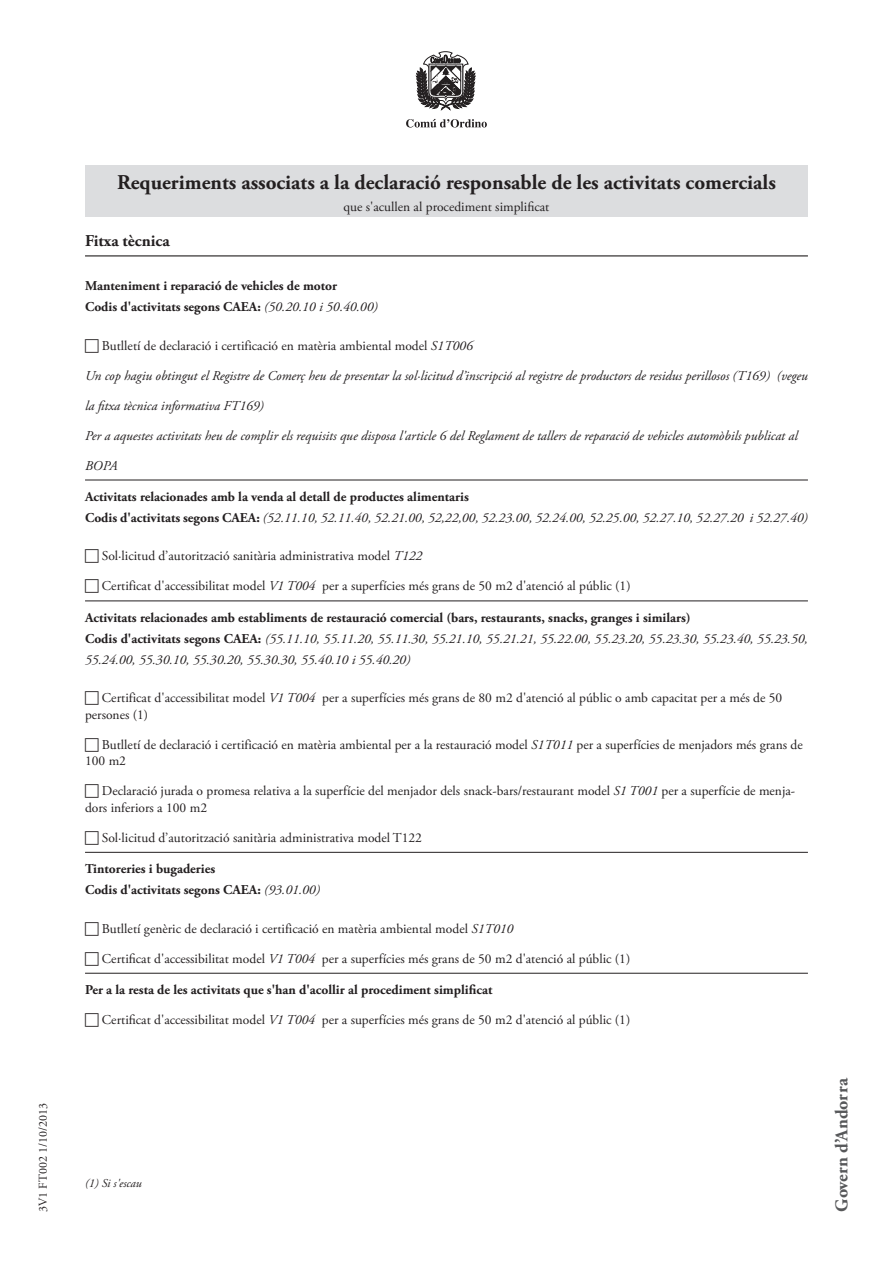
<style>
.page{position:relative;width:893px;height:1263px;background:#fff}
.page>*{position:absolute;margin:0;border:0;box-sizing:border-box;transform-origin:0 0}
.Sostitol{font:700 21px "Adobe Garamond Pro";color:#231f20}
.t1{font:700 18px "Adobe Garamond Pro";color:#57585a}
.Nom_punt{font:700 16.5px "Adobe Garamond Pro";color:#231f20}
.Txt_10col{font:13.5px/16.5px "Adobe Garamond Pro";color:#231f20}
.Txt_explicacio_salt{font:italic 13.5px/21px "Adobe Garamond Pro";color:#231f20}
.Enum_T{font:700 13.5px "Adobe Garamond Pro";color:#231f20}
.Txt_10col-2{font:italic 13.5px "Adobe Garamond Pro";color:#231f20}
.Txt_10col_S{font:13.5px "Adobe Garamond Pro";color:#231f20}
.Txt_explicacio_salt-2{font:700 13.5px "Adobe Garamond Pro";color:#231f20}
.Sostitol-2{font:13.5px "Adobe Garamond Pro";color:#231f20}
.Txt_10col_S-2{font:italic 13.5px "Adobe Garamond Pro";color:#231f20}
.ID_document{font:12px "Adobe Garamond Pro";color:#231f20}
.Notes{font:italic 12px "Adobe Garamond Pro";color:#231f20}
.s1{font-weight:400;font-style:italic}
.s2{font-style:italic}
.s3{font-weight:700;font-style:normal}
</style>
<div class="page">
<div style="left:85px;top:166px;width:723px;height:51px;background:#dcdddf"></div>
<svg style="left:416px;top:51px;width:59px;height:58px"></svg>
<svg style="left:406px;top:119px;width:81px;height:9px"></svg>
<hr style="left:85px;top:255px;width:723px;height:1px;background:#231f20">
<hr style="left:85px;top:480px;width:723px;height:1px;background:#231f20">
<hr style="left:85px;top:601px;width:723px;height:1px;background:#231f20">
<hr style="left:85px;top:852px;width:723px;height:1px;background:#231f20">
<hr style="left:85px;top:973px;width:723px;height:1px;background:#231f20">
<p class="ID_document" style="left:36px;top:1212px;width:110px;rotate:-90deg">3V1 FT002 1/10/2013</p>
<p class="Sostitol" style="left:117px;top:170px;width:660px">Requeriments associats a la declaració responsable de les activitats comercials</p>
<p class="Sostitol-2" style="left:344px;top:199px;width:207px">que s'acullen al procediment simplificat</p>
<p class="Nom_punt" style="left:85px;top:231px;width:86px">Fitxa tècnica</p>
<p class="Enum_T" style="left:85px;top:278px;width:254px">Manteniment i reparació de vehicles de motor</p>
<p class="Txt_explicacio_salt-2" style="left:85px;top:299px;width:294px">Codis d'activitats segons CAEA: <span class="s1">(50.20.10 i 50.40.00)</span></p>
<p class="Txt_10col" style="left:102px;top:337px;width:372px">Butlletí de declaració i certificació en matèria ambiental model <span class="s2">S1T006</span></p>
<p class="Txt_10col-2" style="left:85px;top:367px;width:724px">Un cop hagiu obtingut el Registre de Comerç heu de presentar la sol·licitud d’inscripció al registre de productors de residus perillosos (T169) (vegeu</p>
<p class="Txt_10col-2" style="left:85px;top:397px;width:180px">la fitxa tècnica informativa FT169)</p>
<p class="Txt_10col-2" style="left:85px;top:427px;width:714px">Per a aquestes activitats heu de complir els requisits que disposa l'article 6 del Reglament de tallers de reparació de vehicles automòbils publicat al</p>
<p class="Txt_10col_S-2" style="left:85px;top:457px;width:34px">BOPA</p>
<p class="Enum_T" style="left:85px;top:489px;width:385px">Activitats relacionades amb la venda al detall de productes alimentaris</p>
<p class="Txt_explicacio_salt" style="left:85px;top:507px;width:724px"><span class="s3">Codis d'activitats segons CAEA:</span> (52.11.10, 52.11.40, 52.21.00, 52,22,00, 52.23.00, 52.24.00, 52.25.00, 52.27.10, 52.27.20 i 52.27.40)</p>
<p class="Txt_10col" style="left:102px;top:548px;width:322px">Sol·licitud d’autorització sanitària administrativa model <span class="s2">T122</span></p>
<p class="Txt_10col_S" style="left:102px;top:578px;width:530px">Certificat d'accessibilitat model <span class="s2">V1 T004</span> per a superfícies més grans de 50 m2 d'atenció al públic (1)</p>
<p class="Enum_T" style="left:85px;top:610px;width:607px">Activitats relacionades amb establiments de restauració comercial (bars, restaurants, snacks, granges i similars)</p>
<p class="Txt_explicacio_salt" style="left:85px;top:628px;width:724px"><span class="s3">Codis d'activitats segons CAEA:</span> (55.11.10, 55.11.20, 55.11.30, 55.21.10, 55.21.21, 55.22.00, 55.23.20, 55.23.30, 55.23.40, 55.23.50,<br>55.24.00, 55.30.10, 55.30.20, 55.30.30, 55.40.10 i 55.40.20)</p>
<p class="Txt_10col" style="left:85px;top:690px;width:699px;text-indent:17px">Certificat d'accessibilitat model <span class="s2">V1 T004</span> per a superfícies més grans de 80 m2 d'atenció al públic o amb capacitat per a més de 50 persones (1)</p>
<p class="Txt_10col" style="left:85px;top:737px;width:719px;text-indent:17px">Butlletí de declaració i certificació en matèria ambiental per a la restauració model <span class="s2">S1T011</span> per a superfícies de menjadors més grans de<br>100 m2</p>
<p class="Txt_10col" style="left:85px;top:783px;width:712px;text-indent:17px">Declaració jurada o promesa relativa a la superfície del menjador dels snack-bars/restaurant model <span class="s2">S1 T001</span> per a superfície de menja&shy;dors inferiors a 100 m2</p>
<p class="Txt_10col_S" style="left:102px;top:829px;width:322px">Sol·licitud d’autorització sanitària administrativa model T122</p>
<p class="Enum_T" style="left:85px;top:861px;width:132px">Tintoreries i bugaderies</p>
<p class="Txt_explicacio_salt-2" style="left:85px;top:882px;width:236px">Codis d'activitats segons CAEA: <span class="s1">(93.01.00)</span></p>
<p class="Txt_10col" style="left:102px;top:921px;width:413px">Butlletí genèric de declaració i certificació en matèria ambiental model <span class="s2">S1T010</span></p>
<p class="Txt_10col_S" style="left:102px;top:950px;width:530px">Certificat d'accessibilitat model <span class="s2">V1 T004</span> per a superfícies més grans de 50 m2 d'atenció al públic (1)</p>
<p class="Enum_T" style="left:85px;top:982px;width:409px">Per a la resta de les activitats que s'han d'acollir al procediment simplificat</p>
<p class="Txt_10col" style="left:102px;top:1012px;width:530px">Certificat d'accessibilitat model <span class="s2">V1 T004</span> per a superfícies més grans de 50 m2 d'atenció al públic (1)</p>
<p class="Notes" style="left:85px;top:1175px;width:58px">(1) Si s'escau</p>
<h2 class="t1" style="left:831px;top:1212px;width:135px;rotate:-90deg">Govern d’Andorra</h2>
</div>
